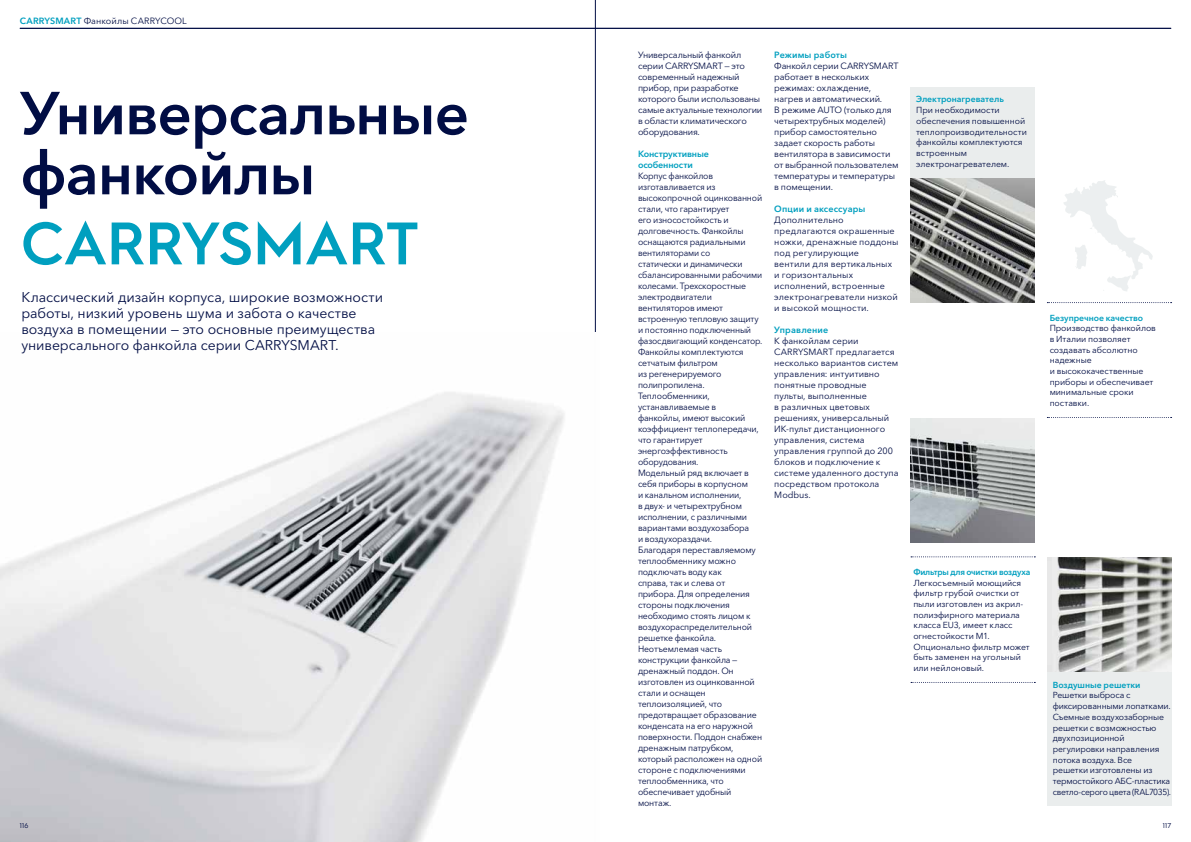
<style>
.page{position:relative;width:1191px;height:842px;background:#fff}
.page>*{position:absolute;margin:0;border:0;box-sizing:border-box;transform-origin:0 0}
.t1{font:600 60px/60px "Avenir Next Cyr";letter-spacing:-.015em;color:#010d44}
.t2{font:600 60px "Electrolux Sans";letter-spacing:-.025em;color:#009fbf}
.t3{font:14px/16px "Avenir Next Cyr";letter-spacing:-.005em;color:#010d44}
.t4{font:9px/11px "Avenir Next Cyr";letter-spacing:-.02em;color:#010d44}
.t5{font:9px/11px "Avenir Next Cyr";color:#010d44}
.t6{font:9px/11px "Avenir Next Cyr";letter-spacing:.01em;color:#010d44}
.t7{font:600 9px "Avenir Next Cyr";letter-spacing:.01em;color:#009fbf}
.t8{font:9px "Avenir Next Cyr";letter-spacing:.005em;color:#010d44}
.t9{font:600 9px/11px "Avenir Next Cyr";letter-spacing:-.015em;color:#009fbf}
.t10{font:8.7px/10.7px "Avenir Next Cyr";letter-spacing:-.01em;color:#010d44}
.t11{font:600 8.7px "Avenir Next Cyr";letter-spacing:-.005em;color:#009fbf}
.t12{font:600 8.7px "Avenir Next Cyr";letter-spacing:-.025em;color:#009fbf;scale:.96 1}
.t13{font:7px "Electrolux Sans";color:#010d44}
.s1{font-weight:600;color:#009fbf}
</style>
<div class="page">
<hr style="left:595px;top:0;width:1px;height:842px;background:#010d44">
<img style="left:0;top:332px;width:596px;height:510px">
<img style="left:910px;top:178px;width:124px;height:124px">
<div style="left:910px;top:87px;width:124px;height:91px;background:#eaeded"></div>
<img style="left:910px;top:418px;width:124px;height:125px">
<svg style="left:911px;top:556px;width:124px;height:1px"></svg>
<svg style="left:911px;top:682px;width:124px;height:1px"></svg>
<svg style="left:1064px;top:180px;width:89px;height:111px"></svg>
<svg style="left:1047px;top:302px;width:124px;height:1px"></svg>
<svg style="left:1047px;top:417px;width:124px;height:1px"></svg>
<img style="left:1047px;top:557px;width:124px;height:116px">
<div style="left:1047px;top:673px;width:124px;height:133px;background:#eaeded"></div>
<hr style="left:20px;top:28px;width:1151px;height:1px;background:#010d44">
<p class="t8" style="left:20px;top:15px;width:169px"><span class="s1">CARRYSMART</span> Фанкойлы CARRYCOOL</p>
<h1 class="t1" style="left:20px;top:83px;width:450px">Универсальные фанкойлы</h1>
<h1 class="t2" style="left:20px;top:201px;width:400px">CARRYSMART</h1>
<h2 class="t3" style="left:21px;top:289px;width:363px">Классический дизайн корпуса, широкие возможности работы, низкий уровень шума и забота о качестве воздуха в помещении — это основные преимущества универсального фанкойла серии CARRYSMART.</h2>
<p class="t13" style="left:20px;top:821px;width:10px">116</p>
<p class="t4" style="left:638px;top:49px;width:126px">Универсальный фанкойл серии CARRYSMART — это современный надежный прибор, при разработке которого были использованы самые актуальные технологии в области климатического оборудования.</p>
<p class="t9" style="left:638px;top:148px;width:72px">Конструктивные особенности</p>
<p class="t4" style="left:638px;top:170px;width:126px">Корпус фанкойлов изготавливается из высокопрочной оцинкованной стали, что гарантирует<br>его износостойкость и долговечность. Фанкойлы оснащаются радиальными вентиляторами со<br>статически и динамически сбалансированными рабочими колесами. Трехскоростные электродвигатели вентиляторов имеют встроенную тепловую защиту и постоянно подключенный фазосдвигающий конденсатор.<br>Фанкойлы комплектуются сетчатым фильтром<br>из регенерируемого полипропилена.<br>Теплообменники, устанавливаемые в<br>фанкойлы, имеют высокий коэффициент теплопередачи, что гарантирует энергоэффективность оборудования.<br>Модельный ряд включает в себя приборы в корпусном<br>и канальном исполнении,<br>в двух- и четырехтрубном исполнении, с различными вариантами воздухозабора<br>и воздухораздачи.<br>Благодаря переставляемому теплообменнику можно подключать воду как<br>справа, так и слева от прибора. Для определения стороны подключения необходимо стоять лицом к воздухораспределительной решетке фанкойла.<br>Неотъемлемая часть конструкции фанкойла — дренажный поддон. Он изготовлен из оцинкованной стали и оснащен теплоизоляцией, что предотвращает образование конденсата на его наружной поверхности. Поддон снабжен дренажным патрубком, который расположен на одной стороне с подключениями теплообменника, что обеспечивает удобный монтаж.</p>
<p class="t7" style="left:774px;top:49px;width:74px">Режимы работы</p>
<p class="t4" style="left:774px;top:60px;width:126px">Фанкойл серии CARRYSMART работает в нескольких режимах: охлаждение, нагрев и автоматический.<br>В режиме AUTO (только для четырехтрубных моделей) прибор самостоятельно задает скорость работы вентилятора в зависимости от выбранной пользователем температуры и температуры в помещении.</p>
<p class="t7" style="left:774px;top:203px;width:93px">Опции и аксессуары</p>
<p class="t6" style="left:774px;top:214px;width:126px">Дополнительно предлагаются окрашенные ножки, дренажные поддоны под регулирующие<br>вентили для вертикальных и горизонтальных исполнений, встроенные электронагреватели низкой и высокой мощности.</p>
<p class="t7" style="left:774px;top:324px;width:56px">Управление</p>
<p class="t5" style="left:774px;top:335px;width:126px">К фанкойлам серии<br>CARRYSMART предлагается несколько вариантов систем управления: интуитивно понятные проводные пульты, выполненные<br>в различных цветовых решениях, универсальный<br>ИК-пульт дистанционного управления, система управления группой до 200 блоков и подключение к системе удаленного доступа посредством протокола<br>Modbus.</p>
<p class="t11" style="left:916px;top:94px;width:89px">Электронагреватель</p>
<p class="t10" style="left:916px;top:105px;width:112px">При необходимости обеспечения повышенной теплопроизводительности фанкойлы комплектуются встроенным электронагревателем.</p>
<p class="t12" style="left:913px;top:566px;width:123px">Фильтры для очистки воздуха</p>
<p class="t10" style="left:913px;top:577px;width:118px">Легкосъемный моющийся фильтр грубой очистки от пыли изготовлен из акрил&shy;полиэфирного материала класса EU3, имеет класс огнестойкости М1.<br>Опционально фильтр может быть заменен на угольный или нейлоновый.</p>
<p class="t11" style="left:1049px;top:312px;width:95px">Безупречное качество</p>
<p class="t10" style="left:1049px;top:323px;width:108px">Производство фанкойлов в Италии позволяет создавать абсолютно надежные<br>и высококачественные приборы и обеспечивает минимальные сроки поставки.</p>
<p class="t11" style="left:1052px;top:679px;width:89px">Воздушные решетки</p>
<p class="t10" style="left:1052px;top:690px;width:120px">Решетки выброса с фиксированными лопатками.<br>Съемные воздухозаборные решетки с возможностью двухпозиционной регулировки направления потока воздуха. Все<br>решетки изготовлены из термостойкого АБС-пластика светло-серого цвета (RAL7035).</p>
<p class="t13" style="left:1162px;top:821px;width:10px">117</p>
</div>
